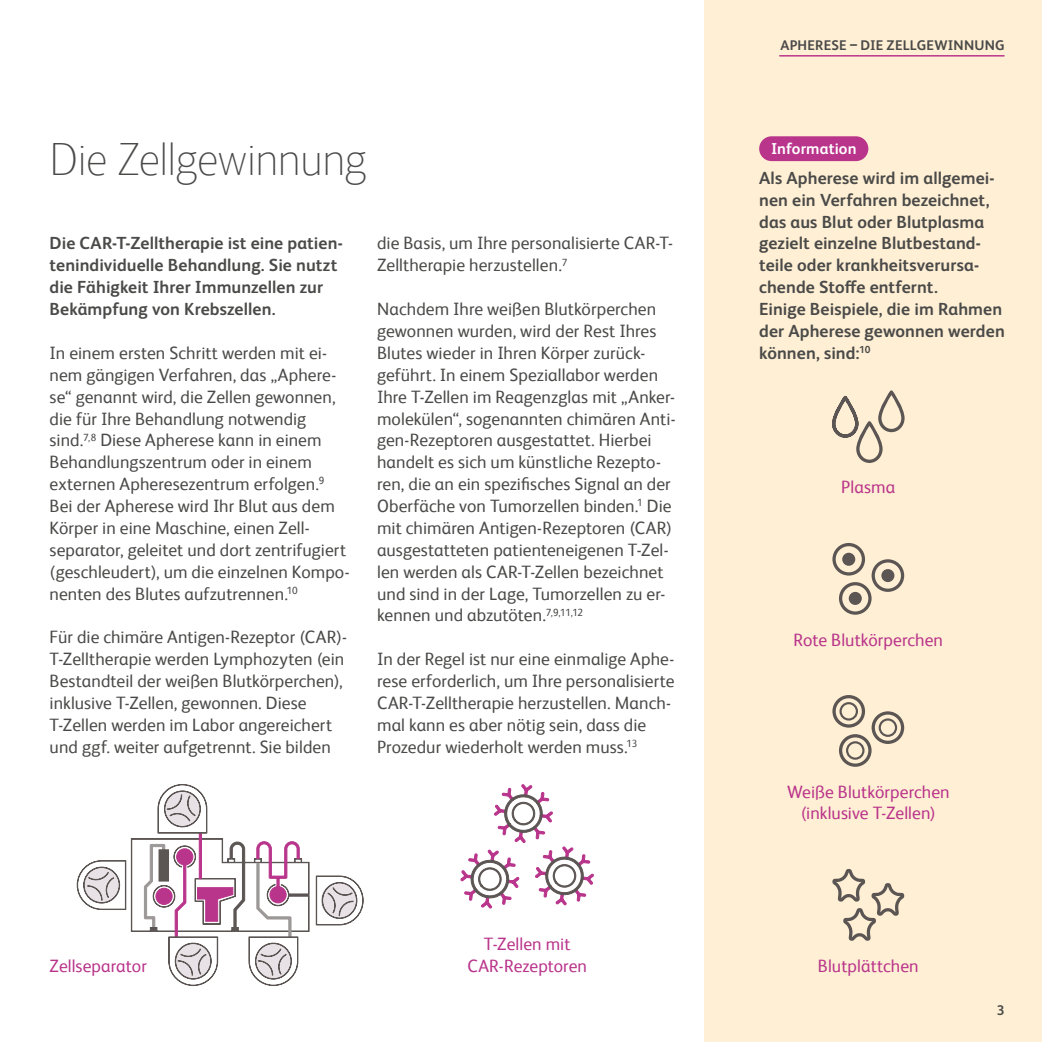
<style>
.page{position:relative;width:1042px;height:1042px;background:#fff}
.page>*{position:absolute;margin:0;border:0;box-sizing:border-box;transform-origin:0 0}
.t1{font:100 45.5px "BMS Humanity";letter-spacing:-.015em;color:#4a4a49}
.t2{font:17.5px/21.9px "BMS Humanity";letter-spacing:.005em;color:#4a4a49}
.t3{font:700 17.5px/21.9px "BMS Humanity";letter-spacing:.005em;color:#4a4a49}
.t4{font:17.5px/21.9px "BMS Humanity";letter-spacing:.005em;color:#b9348b;text-align:center}
.t5{font:700 15.75px "BMS Humanity";letter-spacing:.005em;color:#fff}
.t6{font:700 14px "BMS Humanity";letter-spacing:.015em;color:#4a4a49}
</style>
<div class="page">
<div style="left:704px;top:0;width:338px;height:1042px;background:#ffefd4"></div>
<svg style="left:832px;top:390px;width:72px;height:73px"></svg>
<svg style="left:832px;top:543px;width:72px;height:72px"></svg>
<svg style="left:832px;top:695px;width:72px;height:72px"></svg>
<svg style="left:832px;top:869px;width:72px;height:72px"></svg>
<svg style="left:460px;top:784px;width:134px;height:125px"></svg>
<svg style="left:77px;top:784px;width:287px;height:202px"></svg>
<div style="left:759px;top:136px;width:109px;height:25px;background:#b9348b;border-radius:12px"></div>
<hr style="left:780px;top:55px;width:224px;height:2px;background:#b9348b">
<p class="t6" style="left:780px;top:35px;width:226px">APHERESE – DIE ZELLGEWINNUNG</p>
<h1 class="t1" style="left:50px;top:129px;width:319px">Die Zellgewinnung</h1>
<p class="t5" style="left:771px;top:137px;width:87px">Information</p>
<p class="t3" style="left:759px;top:166px;width:247px">Als Apherese wird im allgemei&shy;nen ein Verfahren bezeichnet, das aus Blut oder Blutplasma gezielt einzelne Blutbestand&shy;teile oder krankheitsverursa&shy;chende Stoffe entfernt.<br>Einige Beispiele, die im Rahmen der Apherese gewonnen werden können, sind:<sup>10</sup></p>
<p class="t3" style="left:50px;top:232px;width:295px">Die CAR-T-Zelltherapie ist eine patien&shy;tenindividuelle Behandlung. Sie nutzt die Fähigkeit Ihrer Immunzellen zur Bekämpfung von Krebszellen.</p>
<p class="t2" style="left:50px;top:341px;width:301px">In einem ersten Schritt werden mit ei&shy;nem gängigen Verfahren, das „Aphere&shy;se“ genannt wird, die Zellen gewonnen, die für Ihre Behandlung notwendig sind.<sup>7,8</sup> Diese Apherese kann in einem Behandlungszentrum oder in einem externen Apheresezentrum erfolgen.<sup>9<br></sup>Bei der Apherese wird Ihr Blut aus dem Körper in eine Maschine, einen Zell&shy;separator, geleitet und dort zentrifugiert (geschleudert), um die einzelnen Kompo&shy;nenten des Blutes aufzutrennen.<sup>10</sup></p>
<p class="t2" style="left:50px;top:625px;width:299px">Für die chimäre Antigen-Rezeptor (CAR)- T-Zelltherapie werden Lymphozyten (ein Bestandteil der weißen Blutkörperchen), inklusive T-Zellen, gewonnen. Diese T-Zellen werden im Labor angereichert und ggf. weiter aufgetrennt. Sie bilden</p>
<p class="t2" style="left:377px;top:231px;width:297px">die Basis, um Ihre personalisierte CAR-T-<br>Zelltherapie herzustellen.<sup>7</sup></p>
<p class="t2" style="left:377px;top:297px;width:300px">Nachdem Ihre weißen Blutkörperchen gewonnen wurden, wird der Rest Ihres Blutes wieder in Ihren Körper zurück&shy;geführt. In einem Speziallabor werden Ihre T-Zellen im Reagenzglas mit „Anker&shy;molekülen“, sogenannten chimären Anti&shy;gen-Rezeptoren ausgestattet. Hierbei handelt es sich um künstliche Rezepto&shy;ren, die an ein spezifisches Signal an der Oberfäche von Tumorzellen binden.<sup>1</sup> Die mit chimären Antigen-Rezeptoren (CAR) ausgestatteten patienteneigenen T-Zel&shy;len werden als CAR-T-Zellen bezeichnet und sind in der Lage, Tumorzellen zu er&shy;kennen und abzutöten.<sup>7,9,11,12</sup></p>
<p class="t2" style="left:377px;top:647px;width:299px">In der Regel ist nur eine einmalige Aphe&shy;rese erforderlich, um Ihre personalisierte CAR-T-Zelltherapie herzustellen. Manch&shy;mal kann es aber nötig sein, dass die Prozedur wiederholt werden muss.<sup>13</sup></p>
<p class="t4" style="left:841px;top:475px;width:56px">Plasma</p>
<p class="t4" style="left:793px;top:627px;width:151px">Rote Blutkörperchen</p>
<p class="t4" style="left:50px;top:953px;width:99px">Zellseparator</p>
<p class="t4" style="left:467px;top:931px;width:121px">T-Zellen mit<br>CAR-Rezeptoren</p>
<p class="t4" style="left:787px;top:779px;width:164px">Weiße Blutkörperchen (inklusive T-Zellen)</p>
<p class="t4" style="left:818px;top:953px;width:102px">Blutplättchen</p>
<p class="t6" style="left:997px;top:1000px;width:9px">3</p>
</div>
